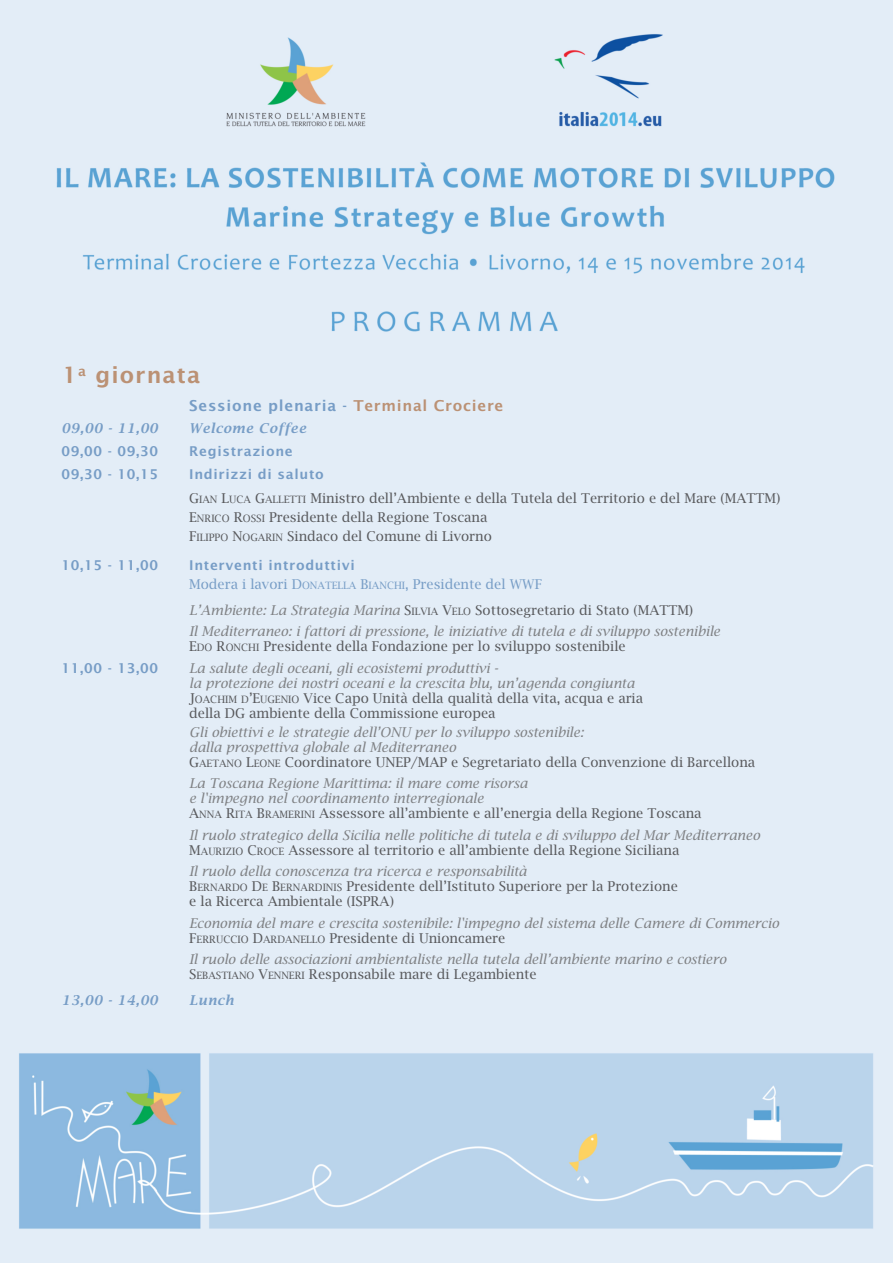
<style>
.page{position:relative;width:893px;height:1263px;background:#fff}
.page>*{position:absolute;margin:0;border:0;box-sizing:border-box;transform-origin:0 0}
.t1{font:600 22.5px "Lucida Sans";letter-spacing:.05em;color:#bb9174}
.t2{font:600 15px "Lucida Sans";letter-spacing:.05em;color:#779dc6}
.t3{font:italic 13.5px/15px "Lucida Bright";color:#7f8184}
.t4{font:13.5px/19.2px "Lucida Bright";color:#58595c}
.t5{font:13.5px/25.7px "Lucida Bright";color:#779dc6}
.t6{font:600 13.5px "Lucida Sans";letter-spacing:.05em;color:#779dc6}
.t7{font:italic 600 13.5px "Lucida Bright";letter-spacing:.05em;color:#779dc6}
.s1{color:#bb9174}
.s2{font-size:10.2px}
.s3{font-style:italic;color:#7f8184}
.s4{color:#58595c}
.s5{font-size:10.2px;color:#58595c}
.s6{font-style:normal;color:#58595c}
.s7{font-style:normal;font-size:10.2px;color:#58595c}
</style>
<div class="page">
<img style="left:0;top:0;width:893px;height:1262px">
<h1 class="t1" style="left:63px;top:362px;width:139px">1<sup>a</sup> giornata</h1>
<p class="t2" style="left:189px;top:397px;width:316px">Sessione plenaria - <span class="s1">Terminal Crociere</span></p>
<p class="t7" style="left:62px;top:421px;width:98px">09,00 - 11,00</p>
<p class="t7" style="left:189px;top:421px;width:118px">Welcome Coffee</p>
<p class="t6" style="left:62px;top:444px;width:98px">09,00 - 09,30</p>
<p class="t6" style="left:189px;top:444px;width:105px">Registrazione</p>
<p class="t6" style="left:62px;top:466px;width:98px">09,30 - 10,15</p>
<p class="t6" style="left:189px;top:466px;width:136px">Indirizzi di saluto</p>
<p class="t4" style="left:189px;top:488px;width:593px">G<span class="s2">IAN</span> L<span class="s2">UCA</span> G<span class="s2">ALLETTI</span> Ministro dell’Ambiente e della Tutela del Territorio e del Mare (MATTM)<br>E<span class="s2">NRICO</span> R<span class="s2">OSSI</span> Presidente della Regione Toscana<br>F<span class="s2">ILIPPO</span> N<span class="s2">OGARIN</span> Sindaco del Comune di Livorno</p>
<p class="t6" style="left:62px;top:558px;width:98px">10,15 - 11,00</p>
<p class="t6" style="left:189px;top:558px;width:167px">Interventi introduttivi</p>
<p class="t5" style="left:189px;top:572px;width:505px">Modera i lavori D<span class="s2">ONATELLA</span> B<span class="s2">IANCHI</span>, Presidente del WWF<br><span class="s3">L’Ambiente: La Strategia Marina</span> <span class="s4">S</span><span class="s5">ILVIA</span> <span class="s4">V</span><span class="s5">ELO</span> <span class="s4">Sottosegretario di Stato (MATTM)</span></p>
<p class="t3" style="left:189px;top:624px;width:533px">Il Mediterraneo: i fattori di pressione, le iniziative di tutela e di sviluppo sostenibile<br><span class="s6">E</span><span class="s7">DO</span> <span class="s6">R</span><span class="s7">ONCHI</span> <span class="s6">Presidente della Fondazione per lo sviluppo sostenibile</span></p>
<p class="t6" style="left:62px;top:660px;width:98px">11,00 - 13,00</p>
<p class="t3" style="left:189px;top:661px;width:455px">La salute degli oceani, gli ecosistemi produttivi -<br>la protezione dei nostri oceani e la crescita blu, un’agenda congiunta <span class="s6">J</span><span class="s7">OACHIM D</span><span class="s6">’E</span><span class="s7">UGENIO</span> <span class="s6">Vice Capo Unità della qualità della vita, acqua e aria della DG ambiente della Commissione europea</span></p>
<p class="t3" style="left:189px;top:725px;width:567px">Gli obiettivi e le strategie dell’ONU per lo sviluppo sostenibile:<br>dalla prospettiva globale al Mediterraneo<br><span class="s6">G</span><span class="s7">AETANO</span> <span class="s6">L</span><span class="s7">EONE</span> <span class="s6">Coordinatore UNEP/MAP e Segretariato della Convenzione di Barcellona</span></p>
<p class="t3" style="left:189px;top:776px;width:514px">La Toscana Regione Marittima: il mare come risorsa<br>e l'impegno nel coordinamento interregionale<br><span class="s6">A</span><span class="s7">NNA</span> <span class="s6">R</span><span class="s7">ITA</span> <span class="s6">B</span><span class="s7">RAMERINI</span> <span class="s6">Assessore all’ambiente e all’energia della Regione Toscana</span></p>
<p class="t3" style="left:189px;top:828px;width:572px">Il ruolo strategico della Sicilia nelle politiche di tutela e di sviluppo del Mar Mediterraneo<br><span class="s6">M</span><span class="s7">AURIZIO</span> <span class="s6">C</span><span class="s7">ROCE</span> <span class="s6">Assessore al territorio e all’ambiente della Regione Siciliana</span></p>
<p class="t4" style="left:189px;top:864px;width:490px;line-height:15px"><span class="s3">Il ruolo della conoscenza tra ricerca e responsabilità<br></span>B<span class="s2">ERNARDO</span> D<span class="s2">E</span> B<span class="s2">ERNARDINIS</span> Presidente dell’Istituto Superiore per la Protezione e la Ricerca Ambientale (ISPRA)</p>
<p class="t3" style="left:189px;top:915px;width:591px">Economia del mare e crescita sostenibile: l'impegno del sistema delle Camere di Commercio<br><span class="s6">F</span><span class="s7">ERRUCCIO</span> <span class="s6">D</span><span class="s7">ARDANELLO</span> <span class="s6">Presidente di Unioncamere</span></p>
<p class="t3" style="left:189px;top:952px;width:539px">Il ruolo delle associazioni ambientaliste nella tutela dell’ambiente marino e costiero<br><span class="s6">S</span><span class="s7">EBASTIANO</span> <span class="s6">V</span><span class="s7">ENNERI</span> <span class="s6">Responsabile mare di Legambiente</span></p>
<p class="t7" style="left:62px;top:992px;width:98px">13,00 - 14,00</p>
<p class="t7" style="left:189px;top:992px;width:46px">Lunch</p>
</div>
